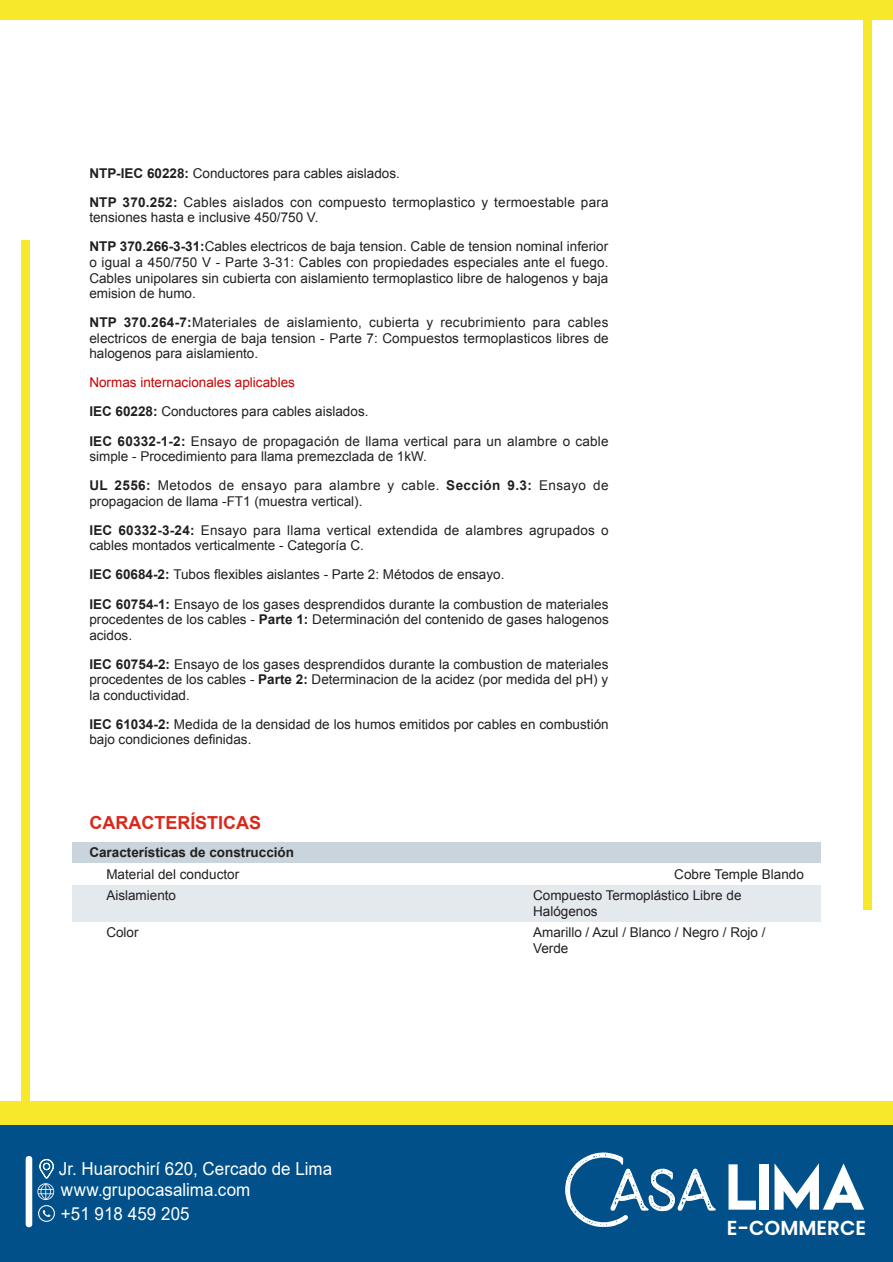
<style>
.page{position:relative;width:893px;height:1262px;background:#fff}
.page>*{position:absolute;margin:0;border:0;box-sizing:border-box;transform-origin:0 0}
.t1{font:600 20.25px "Poppins";color:#fff}
.t2{font:18px/20.7px "Arial";color:#fff;scale:.94 1}
.t3{font:700 18px "Arial";color:#da291c}
.t4{font:13.5px/15.6px "Arial";color:#231f20}
.t5{font:13.5px/29.1px "Arial";letter-spacing:.02em;color:#231f20}
.t6{font:700 13.5px "Arial";color:#231f20}
.s1{font-weight:700}
.s2{color:#c00}
</style>
<div class="page">
<div style="left:0;top:842px;width:892px;height:21px;background:#c9d4dc"></div>
<div style="left:0;top:885px;width:892px;height:37px;background:#e4e9ed"></div>
<div style="left:0;top:360px;width:72px;height:632px;background:#fff"></div>
<div style="left:821px;top:365px;width:71px;height:632px;background:#fff"></div>
<div style="left:0;top:1101px;width:892px;height:161px;background:#f8e82c"></div>
<div style="left:0;top:0;width:892px;height:20px;background:#f8e82c"></div>
<div style="left:863px;top:0;width:9px;height:909px;background:#f8e82c"></div>
<div style="left:21px;top:240px;width:9px;height:950px;background:#f8e82c"></div>
<div style="left:0;top:1125px;width:892px;height:137px;background:#015089"></div>
<svg style="left:43px;top:1210px;width:7px;height:7px"></svg>
<div style="left:38px;top:1205px;width:17px;height:16px;border:1px solid #f2f3f4;border-radius:50%"></div>
<svg style="left:728px;top:1164px;width:27px;height:45px"></svg>
<div style="left:759px;top:1164px;width:9px;height:45px;background:#fff"></div>
<svg style="left:774px;top:1163px;width:90px;height:46px"></svg>
<svg style="left:565px;top:1152px;width:150px;height:74px"></svg>
<div style="left:26px;top:1156px;width:6px;height:71px;background:#fff;border-radius:3px"></div>
<svg style="left:37px;top:1158px;width:17px;height:42px"></svg>
<p class="t4" style="left:89px;top:158px;width:521px;line-height:29.1px"><span class="s1">NTP-IEC 60228:</span> Conductores para cables aislados.<br><span class="s1">NTP 370.252:</span> Cables aislados con compuesto termoplastico y termoestable para</p>
<p class="t4" style="left:89px;top:203px;width:520px;line-height:29.1px">tensiones hasta e inclusive 450/750 V.<br><span class="s1">NTP 370.266-3-31:</span>Cables electricos de baja tension. Cable de tension nominal inferior</p>
<p class="t4" style="left:89px;top:254px;width:520px;text-align:justify">o igual a 450/750 V - Parte 3-31: Cables con propiedades especiales ante el fuego.<br>Cables unipolares sin cubierta con aislamiento termoplastico libre de halogenos y baja emision de humo.</p>
<p class="t4" style="left:89px;top:315px;width:521px;text-align:justify"><span class="s1">NTP 370.264-7:</span>Materiales de aislamiento, cubierta y recubrimiento para cables electricos de energia de baja tension - Parte 7: Compuestos termoplasticos libres de halogenos para aislamiento.</p>
<p class="t4" style="left:89px;top:368px;width:521px;line-height:29.1px"><span class="s2">Normas internacionales aplicables<br></span><span class="s1">IEC 60228:</span> Conductores para cables aislados.<br><span class="s1">IEC 60332-1-2:</span> Ensayo de propagación de llama vertical para un alambre o cable</p>
<p class="t4" style="left:89px;top:442px;width:520px;line-height:29.1px">simple - Procedimiento para llama premezclada de 1kW.<br><span class="s1">UL 2556:</span> Metodos de ensayo para alambre y cable. <span class="s1">Sección 9.3:</span> Ensayo de</p>
<p class="t5" style="left:89px;top:486px;width:521px">propagacion de llama -FT1 (muestra vertical).<br><span class="s1">IEC 60332-3-24:</span> Ensayo para llama vertical extendida de alambres agrupados o</p>
<p class="t4" style="left:89px;top:531px;width:520px;line-height:29.1px">cables montados verticalmente - Categoría C.<br><span class="s1">IEC 60684-2:</span> Tubos flexibles aislantes - Parte 2: Métodos de ensayo.<br><span class="s1">IEC 60754-1:</span> Ensayo de los gases desprendidos durante la combustion de materiales</p>
<p class="t4" style="left:89px;top:611px;width:521px">procedentes de los cables - <span class="s1">Parte 1:</span> Determinación del contenido de gases halogenos acidos.</p>
<p class="t4" style="left:89px;top:656px;width:520px;text-align:justify"><span class="s1">IEC 60754-2:</span> Ensayo de los gases desprendidos durante la combustion de materiales procedentes de los cables - <span class="s1">Parte 2:</span> Determinacion de la acidez (por medida del pH) y la conductividad.</p>
<p class="t4" style="left:89px;top:716px;width:521px"><span class="s1">IEC 61034-2:</span> Medida de la densidad de los humos emitidos por cables en combustión bajo condiciones definidas.</p>
<h2 class="t3" style="left:89px;top:810px;width:173px">CARACTERÍSTICAS</h2>
<p class="t6" style="left:89px;top:843px;width:206px">Características de construcción</p>
<p class="t4" style="left:106px;top:866px;width:134px">Material del conductor</p>
<p class="t4" style="left:674px;top:866px;width:131px">Cobre Temple Blando</p>
<p class="t4" style="left:106px;top:887px;width:71px">Aislamiento</p>
<p class="t4" style="left:533px;top:887px;width:210px">Compuesto Termoplástico Libre de<br>Halógenos</p>
<p class="t4" style="left:106px;top:924px;width:34px">Color</p>
<p class="t4" style="left:533px;top:924px;width:234px">Amarillo / Azul / Blanco / Negro / Rojo /<br>Verde</p>
<h2 class="t2" style="left:59px;top:1158px;width:292px">Jr. Huarochirí 620, Cercado de Lima www.grupocasalima.com</h2>
<h2 class="t2" style="left:61px;top:1202px;width:138px">+51 918 459 205</h2>
<h1 class="t1" style="left:726px;top:1215px;width:141px">E-COMMERCE</h1>
</div>
